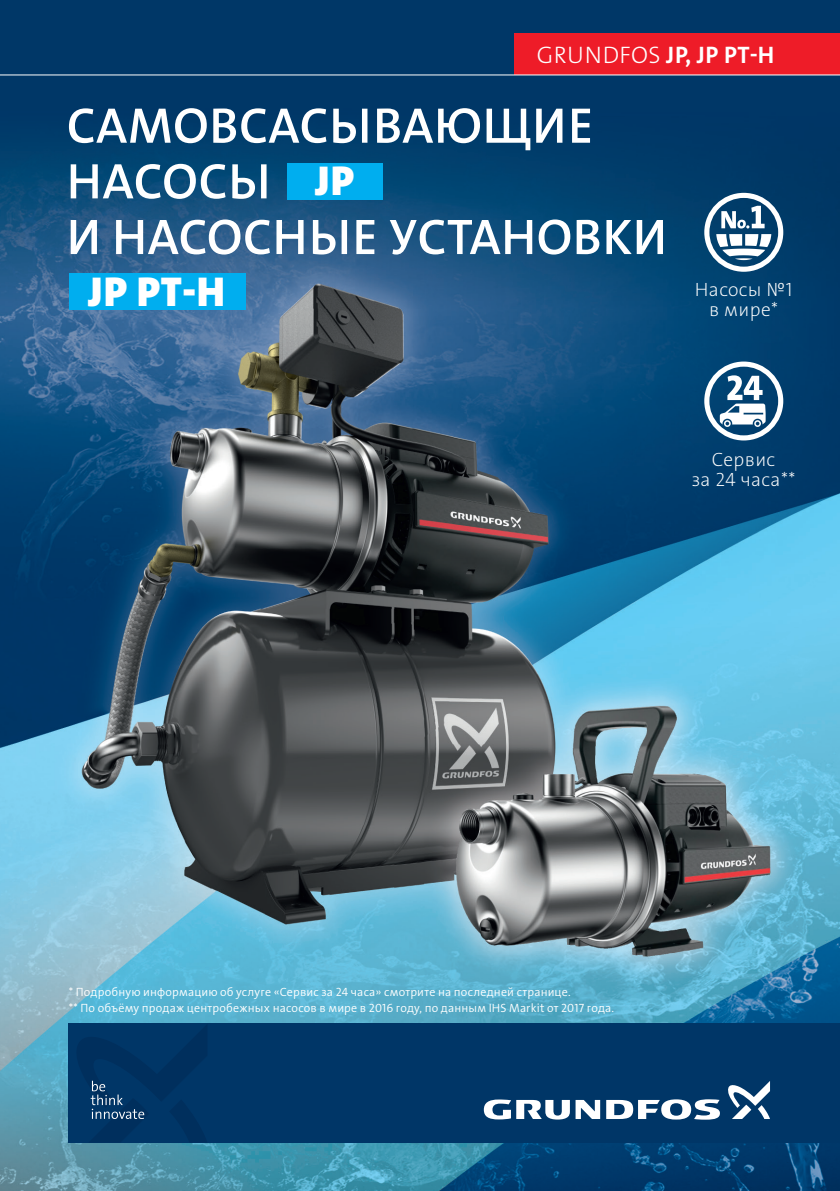
<style>
.page{position:relative;width:840px;height:1191px;background:#fff}
.page>*{position:absolute;margin:0;border:0;box-sizing:border-box;transform-origin:0 0}
.t1{font:50.4px/55.6px "Grundfos The Sans V2 OT 6 SB";letter-spacing:.01em;color:#fff}
.t2{font:42px "Grundfos The Sans V2 OT 9 BL";color:#fff}
.t3{font:24px "Grundfos The Sans V2 OT 7 B";color:#fff}
.t4{font:19.4px/20px "Grundfos The Sans V2 OT 2 XL";letter-spacing:.02em;color:#fff;text-align:center}
.Billed_Body_4SL{font:12px "Grundfos The Sans V2 OT 4 SL";letter-spacing:.015em;color:#fff}
.s1{font-family:"Grundfos The Sans V2 OT 3 L"}
.s2{font-family:"Grundfos The Sans V2 OT 9 BL";font-size:42px}
</style>
<div class="page">
<img style="left:0;top:0;width:839px;height:1191px">
<div style="left:514px;top:33px;width:325px;height:42px;background:#ee1c28"></div>
<svg style="left:704px;top:193px;width:78px;height:79px"></svg>
<svg style="left:704px;top:361px;width:78px;height:79px"></svg>
<div style="left:287px;top:163px;width:96px;height:36px;background:#00aeef"></div>
<div style="left:69px;top:273px;width:176px;height:36px;background:#00aeef"></div>
<hr style="left:0;top:74px;width:839px;height:1px;background:#fff">
<div style="left:68px;top:1023px;width:771px;height:119px;background:#003667"></div>
<svg style="left:575px;top:1100px;width:25px;height:19px"></svg>
<svg style="left:483px;top:1099px;width:86px;height:20px"></svg>
<svg style="left:606px;top:1099px;width:113px;height:20px"></svg>
<svg style="left:728px;top:1082px;width:41px;height:37px"></svg>
<svg style="left:90px;top:1080px;width:55px;height:39px"></svg>
<p class="t3" style="left:536px;top:39px;width:239px"><span class="s1">GRUNDFOS</span> JP, JP PT-H</p>
<p class="t1" style="left:67px;top:98px;width:527px">САМОВСАСЫВАЮЩИЕ<br>НАСОСЫ <span class="s2">JP</span></p>
<p class="t1" style="left:67px;top:210px;width:601px">И НАСОСНЫЕ УСТАНОВКИ</p>
<p class="t2" style="left:88px;top:264px;width:138px">JP PT-H</p>
<p class="t4" style="left:694px;top:279px;width:99px">Насосы №1 в мире*</p>
<p class="t4" style="left:691px;top:449px;width:105px">Сервис<br>за 24 часа**</p>
<p class="Billed_Body_4SL" style="left:69px;top:984px;width:503px">* Подробную информацию об услуге «Сервис за 24 часа» смотрите на последней странице.</p>
<p class="Billed_Body_4SL" style="left:69px;top:1000px;width:546px">** По объёму продаж центробежных насосов в мире в 2016 году, по данным IHS Markit от 2017 года.</p>
</div>
